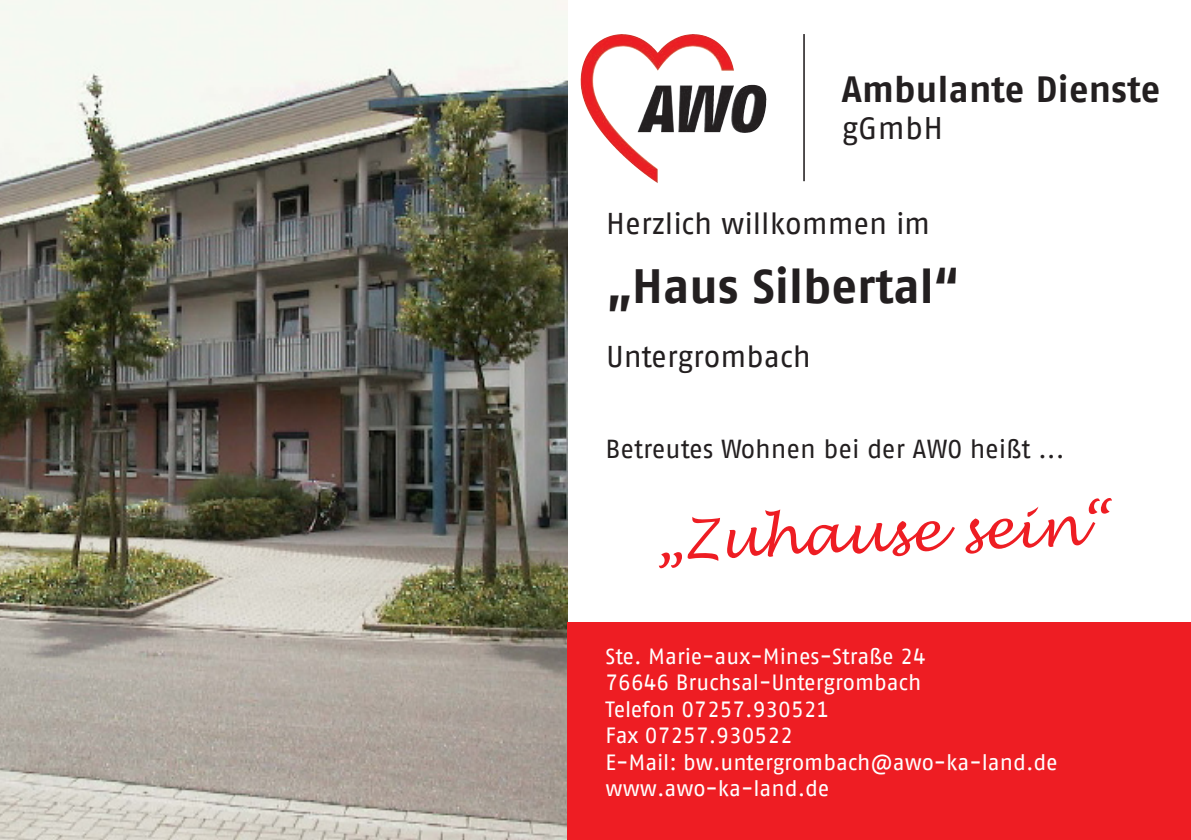
<style>
.page{position:relative;width:1191px;height:840px;background:#fff}
.page>*{position:absolute;margin:0;border:0;box-sizing:border-box;transform-origin:0 0}
.t1{font:italic 54px "Lucida Handwriting";color:#ee1d23}
.t2{font:700 48px "AWO Fago Office";color:#231f20}
.t3{font:700 36.4px "AWO Fago Office";letter-spacing:.01em;color:#231f20}
.t4{font:31.2px "AWO Fago Office";letter-spacing:.01em;color:#231f20}
.t5{font:30px "AWO Fago Office";color:#231f20}
.t6{font:26px "AWO Fago Office";color:#231f20}
.t7{font:22px/26.4px "AWO Fago Office";color:#fff}
</style>
<div class="page">
<img style="left:0;top:0;width:567px;height:839px">
<img style="left:605px;top:34px;width:87px;height:19px">
<hr style="left:803px;top:34px;width:2px;height:147px;background:#231f20">
<div style="left:567px;top:622px;width:624px;height:217px;background:#ee1d23"></div>
<h3 class="t3" style="left:841px;top:68px;width:320px">Ambulante Dienste</h3>
<h3 class="t4" style="left:841px;top:110px;width:103px">gGmbH</h3>
<h3 class="t5" style="left:606px;top:206px;width:325px">Herzlich willkommen im</h3>
<h2 class="t2" style="left:606px;top:257px;width:355px">„Haus Silbertal“</h2>
<h3 class="t5" style="left:606px;top:339px;width:206px">Untergrombach</h3>
<p class="t6" style="left:605px;top:434px;width:460px">Betreutes Wohnen bei der AWO heißt ...</p>
<h1 class="t1" style="left:652px;top:508px;width:457px;rotate:-2deg">„Zuhause sein“</h1>
<p class="t7" style="left:605px;top:642px;width:453px">Ste. Marie-aux-Mines-Straße 24<br>76646 Bruchsal-Untergrombach<br>Telefon 07257.930521<br>Fax 07257.930522<br>E-Mail: bw.untergrombach@awo-ka-land.de www.awo-ka-land.de</p>
</div>
